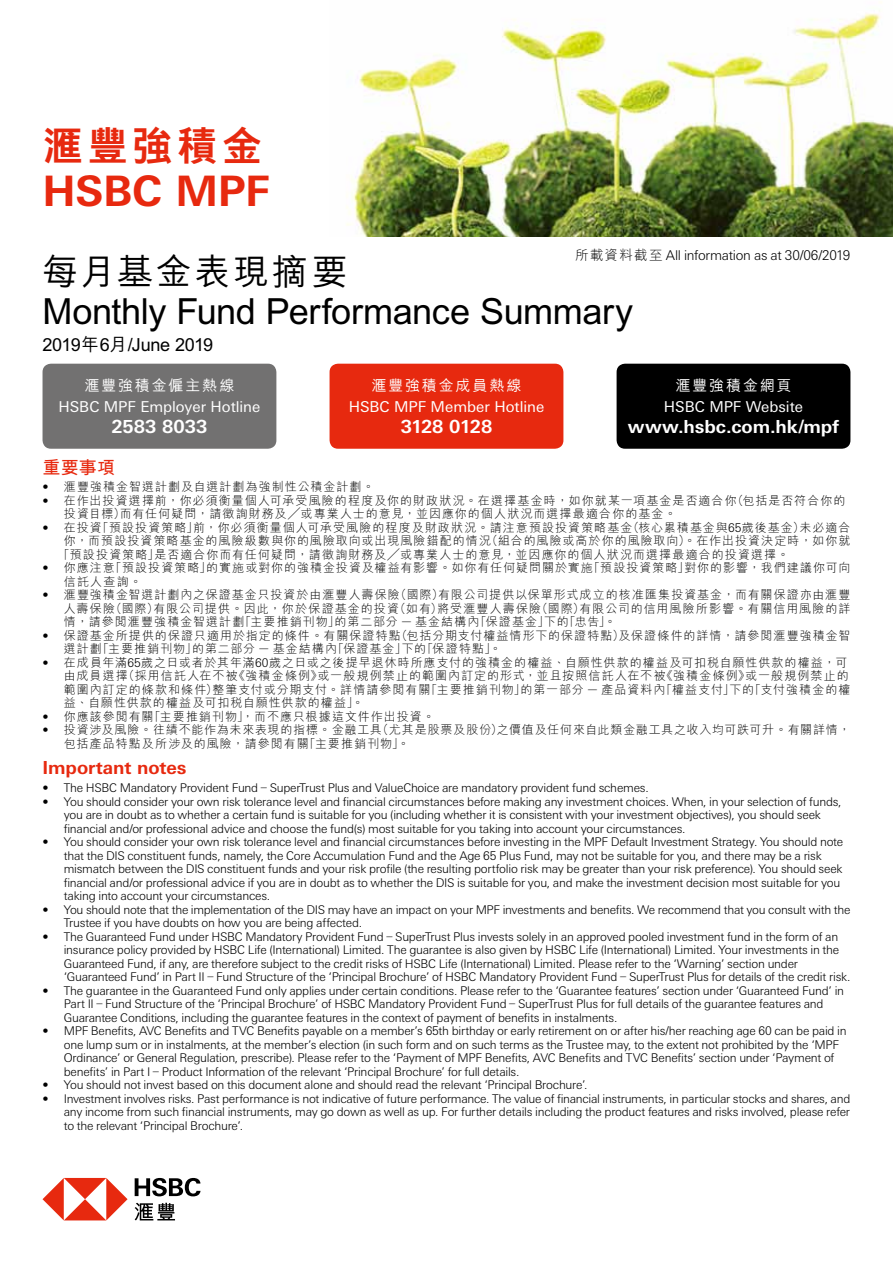
<style>
.page{position:relative;width:893px;height:1263px;background:#fff}
.page>*{position:absolute;margin:0;border:0;box-sizing:border-box;transform-origin:0 0}
.t1{font:700 42px "Univers Nextfor HSBC";letter-spacing:-.015em;color:#e7290f}
.t2{font:800 40.5px "M Hei H Kfor HSBC";letter-spacing:.11em;color:#e7290f}
.t3{font:500 36px/39px "M Hei H Kfor HSBC";letter-spacing:-.01em;color:#000}
.t4{font:700 18px "Univers Nextfor HSBC";letter-spacing:-.005em;color:#fff}
.t5{font:500 18px "M Hei H Kfor HSBC";letter-spacing:-.015em;color:#000}
.t6{font:700 18px "Univers Nextfor HSBC";letter-spacing:-.005em;color:#e7290f}
.t7{font:700 18px "Univers Nextfor HSBC";letter-spacing:-.045em;color:#fff}
.t8{font:700 18px "M Hei H Kfor HSBC";color:#e7290f}
.t9{font:15px "Univers Nextfor HSBC";color:#fff}
.t10{font:500 15px "M Hei H Kfor HSBC";letter-spacing:.125em;color:#fff}
.t11{font:300 13.5px "Univers Nextfor HSBC";letter-spacing:-.025em;color:#000}
.t12{font:300 12px/13.5px "Univers Nextfor HSBC";letter-spacing:-.02em;color:#000}
.t13{font:300 12px/13.5px "M Hei H Kfor HSBC";letter-spacing:.085em;color:#000}
.s1{font-family:"M Hei H Kfor HSBC"}
.s2{font-family:"Univers Nextfor HSBC"}
</style>
<div class="page">
<img style="left:346px;top:13px;width:547px;height:223px">
<div style="left:43px;top:364px;width:233px;height:85px;background:#727171;border-radius:9px"></div>
<div style="left:330px;top:364px;width:233px;height:85px;background:#e7290f;border-radius:9px"></div>
<div style="left:617px;top:364px;width:233px;height:85px;background:#000;border-radius:9px"></div>
<svg style="left:43px;top:1178px;width:85px;height:42px"></svg>
<svg style="left:135px;top:1203px;width:40px;height:17px"></svg>
<svg style="left:135px;top:1178px;width:66px;height:18px"></svg>
<h2 class="t2" style="left:43px;top:126px;width:221px">滙豐強積金</h2>
<h1 class="t1" style="left:43px;top:161px;width:229px">HSBC MPF</h1>
<p class="t11" style="left:575px;top:246px;width:277px"><span class="s1">所載資料截至</span> All information as at 30/06/2019</p>
<h3 class="t3" style="left:43px;top:249px;width:592px">每月基金表現摘要<br>Monthly Fund Performance Summary</h3>
<h3 class="t5" style="left:43px;top:331px;width:172px">2019年6月/June 2019</h3>
<p class="t10" style="left:84px;top:374px;width:152px">滙豐強積金僱主熱線</p>
<p class="t9" style="left:58px;top:396px;width:203px">HSBC MPF Employer Hotline</p>
<h3 class="t4" style="left:111px;top:413px;width:98px">2583 8033</h3>
<p class="t10" style="left:371px;top:374px;width:152px">滙豐強積金成員熱線</p>
<p class="t9" style="left:349px;top:396px;width:197px">HSBC MPF Member Hotline</p>
<h3 class="t7" style="left:401px;top:413px;width:93px">3128 0128</h3>
<p class="t10" style="left:675px;top:374px;width:117px">滙豐強積金網頁</p>
<p class="t9" style="left:664px;top:396px;width:141px">HSBC MPF Website</p>
<h3 class="t4" style="left:628px;top:413px;width:213px">www.hsbc.com.hk/mpf</h3>
<h3 class="t8" style="left:43px;top:454px;width:74px">重要事項</h3>
<p class="t13" style="left:43px;top:480px;width:333px"><span class="s2">•</span> 滙豐強積金智選計劃及自選計劃為強制性公積金計劃。</p>
<p class="t13" style="left:64px;top:494px;width:783px;text-indent:-21px"><span class="s2">•</span> 在作出投資選擇前，你必須衡量個人可承受風險的程度及你的財政狀況。在選擇基金時，如你就某一項基金是否適合你（包括是否符合你的投資目標）而有任何疑問，請徵詢財務及╱或專業人士的意見，並因應你的個人狀況而選擇最適合你的基金。</p>
<p class="t13" style="left:43px;top:521px;width:809px"><span class="s2">•</span> 在投資「預設投資策略」前，你必須衡量個人可承受風險的程度及財政狀況。請注意預設投資策略基金（核心累積基金與<span class="s2">65</span>歲後基金）未必適合</p>
<p class="t13" style="left:64px;top:534px;width:788px">你，而預設投資策略基金的風險級數與你的風險取向或出現風險錯配的情況（組合的風險或高於你的風險取向）。在作出投資決定時，如你就</p>
<p class="t13" style="left:58px;top:548px;width:733px">「預設投資策略」是否適合你而有任何疑問，請徵詢財務及╱或專業人士的意見，並因應你的個人狀況而選擇最適合的投資選擇。</p>
<p class="t13" style="left:64px;top:561px;width:788px;text-indent:-21px"><span class="s2">•</span> 你應注意「預設投資策略」的實施或對你的強積金投資及權益有影響。如你有任何疑問關於實施「預設投資策略」對你的影響，我們建議你可向信託人查詢。</p>
<p class="t13" style="left:64px;top:588px;width:788px;text-align:justify;text-indent:-21px"><span class="s2">•</span> 滙豐強積金智選計劃內之保證基金只投資於由滙豐人壽保險（國際）有限公司提供以保單形式成立的核准匯集投資基金，而有關保證亦由滙豐人壽保險（國際）有限公司提供。因此，你於保證基金的投資（如有）將受滙豐人壽保險（國際）有限公司的信用風險所影響。有關信用風險的詳情，請參閱滙豐強積金智選計劃「主要推銷刊物」的第二部分 <span class="s2">—</span> 基金結構內「保證基金」下的「忠告」。</p>
<p class="t13" style="left:64px;top:629px;width:788px;text-indent:-21px"><span class="s2">•</span> 保證基金所提供的保證只適用於指定的條件。有關保證特點（包括分期支付權益情形下的保證特點）及保證條件的詳情，請參閱滙豐強積金智選計劃「主要推銷刊物」的第二部分 <span class="s2">—</span> 基金結構內「保證基金」下的「保證特點」。</p>
<p class="t13" style="left:64px;top:656px;width:788px;text-indent:-21px"><span class="s2">•</span> 在成員年滿<span class="s2">65</span>歲之日或者於其年滿<span class="s2">60</span>歲之日或之後提早退休時所應支付的強積金的權益、自願性供款的權益及可扣稅自願性供款的權益，可由成員選擇（採用信託人在不被《強積金條例》或一般規例禁止的範圍內訂定的形式，並且按照信託人在不被《強積金條例》或一般規例禁止的範圍內訂定的條款和條件）整筆支付或分期支付。詳情請參閱有關「主要推銷刊物」的第一部分 <span class="s2">—</span> 產品資料內「權益支付」下的「支付強積金的權益、自願性供款的權益及可扣稅自願性供款的權益」。</p>
<p class="t13" style="left:43px;top:710px;width:394px"><span class="s2">•</span> 你應該參閱有關「主要推銷刊物」，而不應只根據這文件作出投資。</p>
<p class="t13" style="left:64px;top:723px;width:788px;text-indent:-21px"><span class="s2">•</span> 投資涉及風險。往績不能作為未來表現的指標。金融工具（尤其是股票及股份）之價值及任何來自此類金融工具之收入均可跌可升。有關詳情，包括產品特點及所涉及的風險，請參閱有關「主要推銷刊物」。</p>
<h3 class="t6" style="left:43px;top:755px;width:146px">Important notes</h3>
<p class="t12" style="left:43px;top:780px;width:608px">• The HSBC Mandatory Provident Fund – SuperTrust Plus and ValueChoice are mandatory provident fund schemes.</p>
<p class="t12" style="left:64px;top:794px;width:779px;text-indent:-21px">• You should consider your own risk tolerance level and financial circumstances before making any investment choices. When, in your selection of funds, you are in doubt as to whether a certain fund is suitable for you (including whether it is consistent with your investment objectives), you should seek financial and/or professional advice and choose the fund(s) most suitable for you taking into account your circumstances.</p>
<p class="t12" style="left:64px;top:834px;width:781px;text-indent:-21px">• You should consider your own risk tolerance level and financial circumstances before investing in the MPF Default Investment Strategy. You should note that the DIS constituent funds, namely, the Core Accumulation Fund and the Age 65 Plus Fund, may not be suitable for you, and there may be a risk mismatch between the DIS constituent funds and your risk profile (the resulting portfolio risk may be greater than your risk preference). You should seek financial and/or professional advice if you are in doubt as to whether the DIS is suitable for you, and make the investment decision most suitable for you taking into account your circumstances.</p>
<p class="t12" style="left:64px;top:902px;width:788px;text-indent:-21px">• You should note that the implementation of the DIS may have an impact on your MPF investments and benefits. We recommend that you consult with the<br>Trustee if you have doubts on how you are being affected.</p>
<p class="t12" style="left:64px;top:929px;width:788px;text-indent:-21px">• The Guaranteed Fund under HSBC Mandatory Provident Fund – SuperTrust Plus invests solely in an approved pooled investment fund in the form of an insurance policy provided by HSBC Life (International) Limited. The guarantee is also given by HSBC Life (International) Limited. Your investments in the Guaranteed Fund, if any, are therefore subject to the credit risks of HSBC Life (International) Limited. Please refer to the ‘Warning’ section under ‘Guaranteed Fund’ in Part II – Fund Structure of the ‘Principal Brochure’ of HSBC Mandatory Provident Fund – SuperTrust Plus for details of the credit risk.</p>
<p class="t12" style="left:64px;top:983px;width:782px;text-indent:-21px">• The guarantee in the Guaranteed Fund only applies under certain conditions. Please refer to the ‘Guarantee features’ section under ‘Guaranteed Fund’ in<br>Part II – Fund Structure of the ‘Principal Brochure’ of HSBC Mandatory Provident Fund – SuperTrust Plus for full details of the guarantee features and<br>Guarantee Conditions, including the guarantee features in the context of payment of benefits in instalments.</p>
<p class="t12" style="left:64px;top:1023px;width:784px;text-indent:-21px">• MPF Benefits, AVC Benefits and TVC Benefits payable on a member’s 65th birthday or early retirement on or after his/her reaching age 60 can be paid in one lump sum or in instalments, at the member’s election (in such form and on such terms as the Trustee may, to the extent not prohibited by the ‘MPF Ordinance’ or General Regulation, prescribe). Please refer to the ‘Payment of MPF Benefits, AVC Benefits and TVC Benefits’ section under ‘Payment of benefits’ in Part I – Product Information of the relevant ‘Principal Brochure’ for full details.</p>
<p class="t12" style="left:43px;top:1077px;width:547px">• You should not invest based on this document alone and should read the relevant ‘Principal Brochure’.</p>
<p class="t12" style="left:64px;top:1091px;width:788px;text-align:justify;text-indent:-21px">• Investment involves risks. Past performance is not indicative of future performance. The value of financial instruments, in particular stocks and shares, and any income from such financial instruments, may go down as well as up. For further details including the product features and risks involved, please refer to the relevant ‘Principal Brochure’.</p>
</div>
